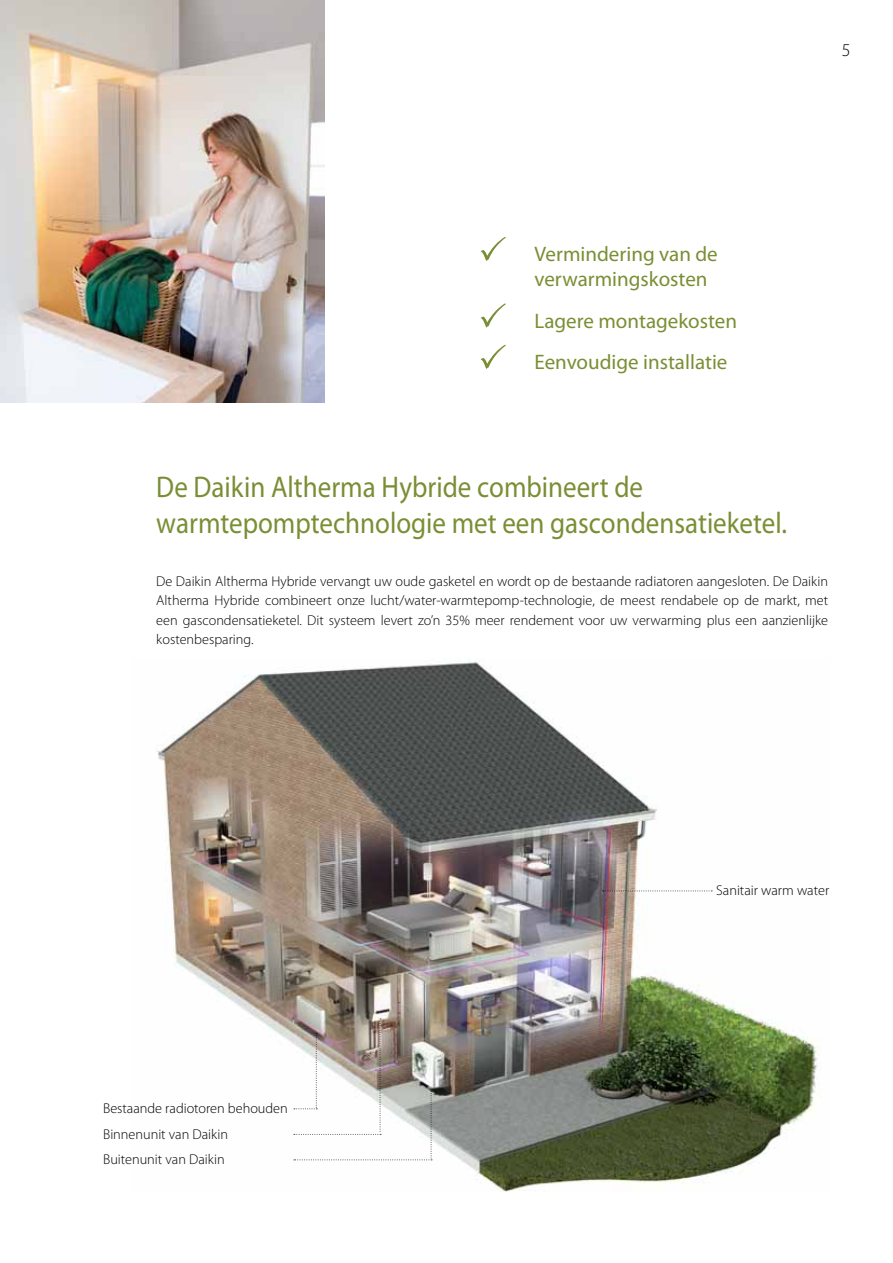
<style>
.page{position:relative;width:893px;height:1263px;background:#fff}
.page>*{position:absolute;margin:0;border:0;box-sizing:border-box;transform-origin:0 0}
.t1{font:30px/36px "Myriad Pro";color:#7a8e34;scale:.9 1}
.t2{font:21px/25.2px "Myriad Pro";color:#7a8e34}
.t3{font:300 18px "Myriad Pro";color:#000}
.t4{font:300 14.25px/19.5px "Myriad Pro";color:#000}
</style>
<div class="page">
<svg style="left:480px;top:237px;width:26px;height:24px"></svg>
<svg style="left:480px;top:303px;width:26px;height:25px"></svg>
<svg style="left:480px;top:345px;width:26px;height:24px"></svg>
<img style="left:0;top:0;width:324px;height:402px">
<img style="left:157px;top:660px;width:662px;height:532px">
<svg style="left:602px;top:890px;width:110px;height:1px"></svg>
<svg style="left:294px;top:1018px;width:138px;height:142px"></svg>
<p class="t3" style="left:842px;top:40px;width:10px">5</p>
<h2 class="t2" style="left:534px;top:241px;width:185px">Vermindering van de verwarmingskosten</h2>
<h2 class="t2" style="left:534px;top:300px;width:204px;line-height:41.4px">Lagere montagekosten<br>Eenvoudige installatie</h2>
<h1 class="t1" style="left:156px;top:468px;width:702px">De Daikin Altherma Hybride combineert de warmtepomptechnologie met een gascondensatieketel.</h1>
<p class="t4" style="left:156px;top:572px;width:673px;text-align:justify">De Daikin Altherma Hybride vervangt uw oude gasketel en wordt op de bestaande radiatoren aangesloten. De Daikin Altherma Hybride combineert onze lucht/water-warmtepomp-technologie, de meest rendabele op de markt, met een gascondensatieketel. Dit systeem levert zo’n 35% meer rendement voor uw verwarming plus een aanzienlijke kostenbesparing.</p>
<p class="t4" style="left:103px;top:1099px;width:186px">Bestaande radiotoren behouden</p>
<p class="t4" style="left:103px;top:1121px;width:127px;line-height:25.5px">Binnenunit van Daikin<br>Buitenunit van Daikin</p>
<p class="t4" style="left:716px;top:881px;width:114px">Sanitair warm water</p>
</div>
